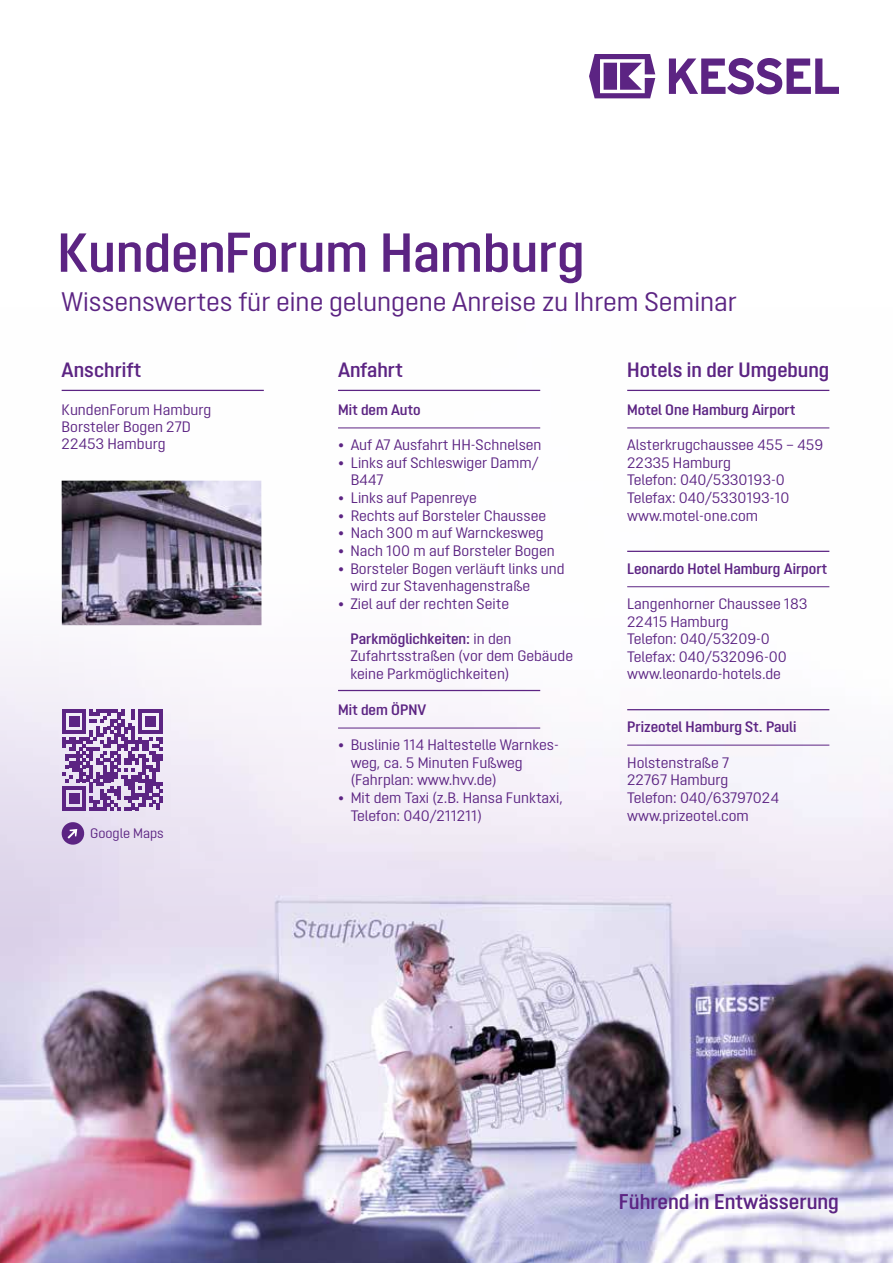
<style>
.page{position:relative;width:893px;height:1263px;background:#fff}
.page>*{position:absolute;margin:0;border:0;box-sizing:border-box;transform-origin:0 0}
.t1{font:600 54.75px "Opinion Pro";color:#5c2483}
.t2{font:26.85px "Opinion Pro";color:#5c2483}
.t3{font:600 21.3px "Opinion Pro";color:#5c2483}
.t4{font:600 20.7px "Opinion Pro";color:#5c2483}
.t5{font:15.15px/17.7px "Opinion Pro";color:#5c2483}
.t6{font:600 15.15px "Opinion Pro";color:#5c2483}
.t7{font:13.8px "Opinion Pro";color:#5c2483}
.s1{font-weight:400}
.s2{font-weight:600}
</style>
<div class="page">
<img style="left:0;top:389px;width:893px;height:874px">
<svg style="left:669px;top:58px;width:170px;height:36px"></svg>
<svg style="left:589px;top:54px;width:66px;height:44px"></svg>
<hr style="left:627px;top:390px;width:202px;height:1px;background:#5c2483">
<hr style="left:627px;top:551px;width:202px;height:1px;background:#5c2483">
<hr style="left:627px;top:709px;width:202px;height:1px;background:#5c2483">
<hr style="left:627px;top:428px;width:202px;height:1px;background:#5c2483">
<hr style="left:627px;top:586px;width:202px;height:1px;background:#5c2483">
<hr style="left:627px;top:745px;width:202px;height:1px;background:#5c2483">
<hr style="left:62px;top:390px;width:202px;height:1px;background:#5c2483">
<hr style="left:338px;top:390px;width:202px;height:1px;background:#5c2483">
<hr style="left:338px;top:690px;width:202px;height:1px;background:#5c2483">
<hr style="left:338px;top:428px;width:202px;height:1px;background:#5c2483">
<hr style="left:338px;top:728px;width:202px;height:1px;background:#5c2483">
<img style="left:62px;top:481px;width:199px;height:144px">
<svg style="left:62px;top:709px;width:101px;height:101px;background:#9a77b3"></svg>
<svg style="left:61px;top:821px;width:24px;height:25px"></svg>
<h1 class="t1" style="left:57px;top:221px;width:529px">Kunden<span class="s1">F</span>orum Hamburg</h1>
<h2 class="t2" style="left:62px;top:287px;width:677px">Wissenswertes für eine gelungene Anreise zu Ihrem Seminar</h2>
<h3 class="t4" style="left:62px;top:358px;width:81px">Anschrift</h3>
<p class="t5" style="left:62px;top:400px;width:151px">KundenForum Hamburg<br>Borsteler Bogen 27D<br>22453 Hamburg</p>
<p class="t7" style="left:90px;top:825px;width:75px">Google Maps</p>
<h3 class="t4" style="left:338px;top:358px;width:66px">Anfahrt</h3>
<p class="t6" style="left:338px;top:400px;width:84px">Mit dem Auto</p>
<p class="t5" style="left:338px;top:436px;width:205px">• Auf A7 Ausfahrt HH-Schnelsen</p>
<p class="t5" style="left:351px;top:453px;width:189px;text-indent:-13px">• Links auf Schleswiger Damm/<br>B447</p>
<p class="t5" style="left:338px;top:489px;width:140px">• Links auf Papenreye</p>
<p class="t5" style="left:338px;top:506px;width:210px">• Rechts auf Borsteler Chaussee</p>
<p class="t5" style="left:338px;top:524px;width:207px">• Nach 300 m auf Warnckesweg</p>
<p class="t5" style="left:338px;top:542px;width:218px">• Nach 100 m auf Borsteler Bogen</p>
<p class="t5" style="left:338px;top:559px;width:228px">• Borsteler Bogen verläuft links und</p>
<p class="t5" style="left:338px;top:594px;width:173px">• Ziel auf der rechten Seite</p>
<p class="t5" style="left:350px;top:577px;width:181px">wird zur Stavenhagenstraße</p>
<p class="t5" style="left:350px;top:630px;width:224px"><span class="s2">Parkmöglichkeiten:</span> in den<br>Zufahrtsstraßen (vor dem Gebäude keine Parkmöglichkeiten)</p>
<p class="t6" style="left:338px;top:701px;width:90px">Mit dem ÖPNV</p>
<p class="t5" style="left:351px;top:736px;width:210px;text-indent:-13px">• Buslinie 114 Haltestelle Warnkes&shy;weg, ca. 5 Minuten Fußweg (Fahrplan: www.hvv.de)</p>
<p class="t5" style="left:351px;top:789px;width:214px;text-indent:-13px">• Mit dem Taxi (z.B. Hansa Funktaxi,<br>Telefon: 040/211211)</p>
<h3 class="t4" style="left:627px;top:358px;width:204px">Hotels in der Umgebung</h3>
<p class="t6" style="left:627px;top:400px;width:170px">Motel One Hamburg Airport</p>
<p class="t5" style="left:627px;top:436px;width:198px">Alsterkrugchaussee 455 – 459<br>22335 Hamburg<br>Telefon: 040/5330193-0<br>Telefax: 040/5330193-10 www.motel-one.com</p>
<p class="t6" style="left:627px;top:559px;width:202px">Leonardo Hotel Hamburg Airport</p>
<p class="t5" style="left:627px;top:595px;width:182px">Langenhorner Chaussee 183<br>22415 Hamburg<br>Telefon: 040/53209-0<br>Telefax: 040/532096-00 www.leonardo-hotels.de</p>
<p class="t6" style="left:627px;top:718px;width:171px">Prizeotel Hamburg St. Pauli</p>
<p class="t5" style="left:627px;top:753px;width:153px">Holstenstraße 7<br>22767 Hamburg<br>Telefon: 040/63797024 www.prizeotel.com</p>
<h3 class="t3" style="left:619px;top:1189px;width:222px">Führend in Entwässerung</h3>
</div>
